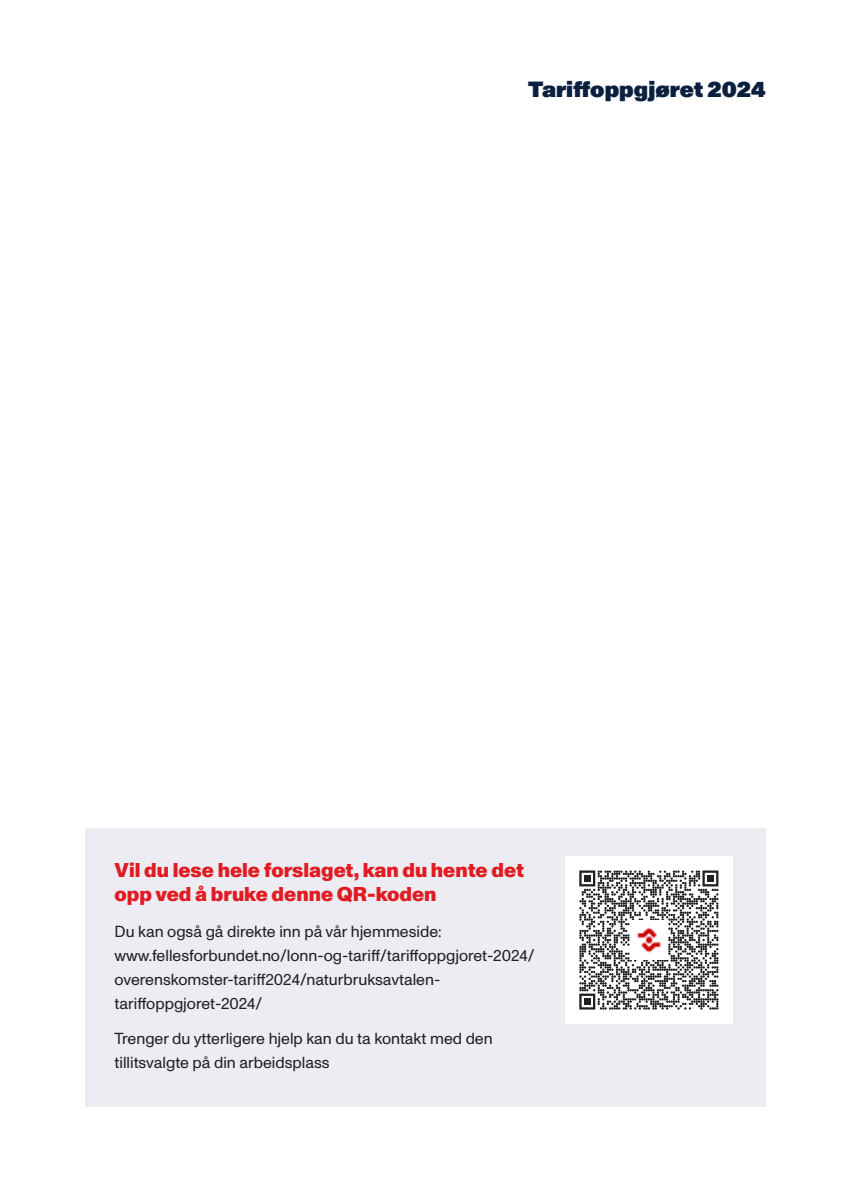
<style>
.page{position:relative;width:851px;height:1191px;background:#fff}
.page>*{position:absolute;margin:0;border:0;box-sizing:border-box;transform-origin:0 0}
.t1{font:900 22px "Fellesforbundet Monument Grotesk";color:#0b203f}
.t2{font:800 20px/24px "Fellesforbundet Monument Grotesk";color:#e11b22}
.t3{font:16px/24px "Fellesforbundet Monument Grotesk";color:#231f20}
</style>
<div class="page">
<div style="left:85px;top:828px;width:680px;height:278px;background:#ececf2"></div>
<div style="left:565px;top:856px;width:167px;height:167px;background:#fff"></div>
<svg style="left:579px;top:870px;width:139px;height:139px"></svg>
<div style="left:583px;top:875px;width:7px;height:7px;background:#231f20"></div>
<div style="left:707px;top:875px;width:6px;height:7px;background:#231f20"></div>
<div style="left:583px;top:998px;width:7px;height:7px;background:#231f20"></div>
<img style="left:630px;top:920px;width:37px;height:39px">
<h1 class="t1" style="left:528px;top:75px;width:239px">Tariffoppgjøret 2024</h1>
<p class="t2" style="left:115px;top:859px;width:411px">Vil du lese hele forslaget, kan du hente det opp ved å bruke denne QR-koden</p>
<p class="t3" style="left:115px;top:919px;width:421px">Du kan også gå direkte inn på vår hjemmeside: www.fellesforbundet.no/lonn-og-tariff/tariffoppgjoret-2024/ overenskomster-tariff2024/naturbruksavtalen&shy;tariffoppgjoret-2024/</p>
<p class="t3" style="left:115px;top:1026px;width:379px">Trenger du ytterligere hjelp kan du ta kontakt med den tillitsvalgte på din arbeidsplass</p>
</div>
